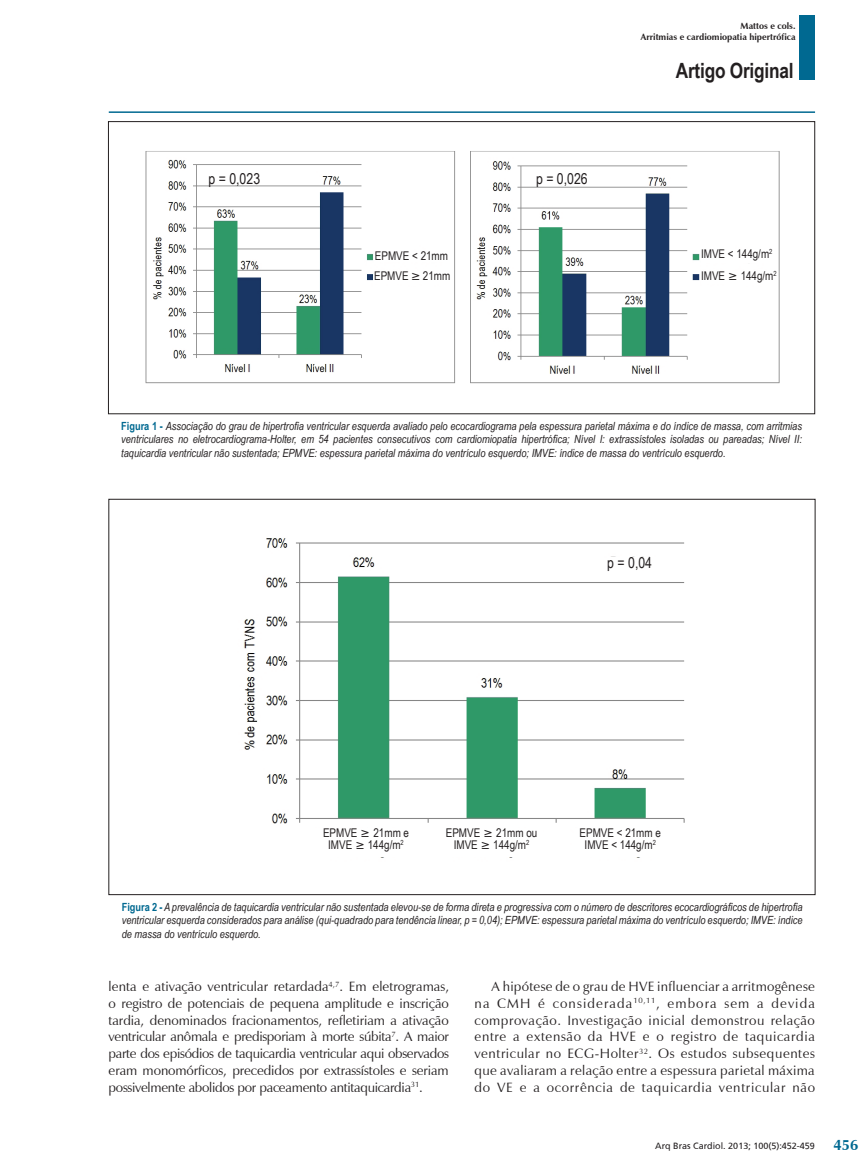
<style>
.page{position:relative;width:864px;height:1162px;background:#fff}
.page>*{position:absolute;margin:0;border:0;box-sizing:border-box;transform-origin:0 0}
.t1{font:700 21px "Arial Narrow";letter-spacing:-.01em;color:#231f20}
.t2{font:15px "Arial Narrow";color:#231f20}
.t3{font:700 15px "Zapf Humanist 601 BT";color:#006991}
._01-TEXTO_BASICO{font:13.5px/16.6px "Zapf Humanist 601 BT";color:#231f20;text-align:justify}
.t4{font:12px/12px "Arial Narrow";color:#231f20;text-align:center}
._05_-_LEGENDA_TABELA{font:italic 11.25px/13.5px "Arial Narrow";color:#231f20;text-align:justify}
.t5{font:700 9px "Zapf Humanist 601 BT";color:#231f20}
.t6{font:9px "Frutiger";color:#231f20}
.s1{font-family:"Zapf Humanist 601 BT";font-weight:700}
.s2{font-weight:700;font-style:normal;color:#006991}
</style>
<div class="page">
<hr style="left:109px;top:111px;width:706px;height:2px;background:#006991">
<div style="left:799px;top:15px;width:16px;height:65px;background:#006991"></div>
<img style="left:145px;top:151px;width:635px;height:233px">
<img style="left:243px;top:538px;width:442px;height:320px">
<div style="left:208px;top:173px;width:54px;height:12px;background:#fff"></div>
<div style="left:375px;top:251px;width:76px;height:10px;background:#fff"></div>
<div style="left:701px;top:249px;width:76px;height:13px;background:#fff"></div>
<div style="left:374px;top:271px;width:76px;height:12px;background:#fff"></div>
<div style="left:701px;top:271px;width:76px;height:12px;background:#fff"></div>
<div style="left:536px;top:173px;width:53px;height:12px;background:#fff"></div>
<div style="left:607px;top:557px;width:53px;height:12px;background:#fff"></div>
<div style="left:574px;top:828px;width:92px;height:28px;background:#fff"></div>
<div style="left:440px;top:828px;width:102px;height:28px;background:#fff"></div>
<div style="left:315px;top:828px;width:102px;height:28px;background:#fff"></div>
<p class="t5" style="left:740px;top:20px;width:56px">Mattos e cols.</p>
<p class="t5" style="left:640px;top:31px;width:156px">Arritmias e cardiomiopatia hipertrófica</p>
<p class="t2" style="left:208px;top:167px;width:53px">p = 0,023</p>
<p class="t2" style="left:536px;top:167px;width:53px">p = 0,026</p>
<h1 class="t1" style="left:675px;top:54px;width:119px">Artigo Original</h1>
<p class="t4" style="left:375px;top:249px;width:75px">EPMVE &lt; 21mm</p>
<p class="t4" style="left:701px;top:247px;width:73px">IMVE &lt; 144g/m<sup>2</sup></p>
<p class="t4" style="left:374px;top:269px;width:78px">EPMVE <span class="s1">≥</span> 21mm</p>
<p class="t4" style="left:701px;top:269px;width:77px">IMVE <span class="s1">≥</span> 144g/m<sup>2</sup></p>
<p class="_05_-_LEGENDA_TABELA" style="left:121px;top:419px;width:682px"><span class="s2">Figura 1 -</span> Associação do grau de hipertrofia ventricular esquerda avaliado pelo ecocardiograma pela espessura parietal máxima e do índice de massa, com arritmias ventriculares no eletrocardiograma-Holter, em 54 pacientes consecutivos com cardiomiopatia hipertrófica; Nível I: extrassístoles isoladas ou pareadas; Nível II: taquicardia ventricular não sustentada; EPMVE: espessura parietal máxima do ventrículo esquerdo; IMVE: índice de massa do ventrículo esquerdo.</p>
<p class="t2" style="left:607px;top:551px;width:46px">p = 0,04</p>
<p class="t4" style="left:323px;top:826px;width:88px">EPMVE <span class="s1">≥</span> 21mm e<br>IMVE <span class="s1">≥</span> 144g/m<sup>2</sup></p>
<p class="t4" style="left:446px;top:826px;width:93px">EPMVE <span class="s1">≥</span> 21mm ou<br>IMVE <span class="s1">≥</span> 144g/m<sup>2</sup></p>
<p class="t4" style="left:579px;top:826px;width:83px">EPMVE &lt; 21mm e<br>IMVE &lt; 144g/m<sup>2</sup></p>
<p class="_05_-_LEGENDA_TABELA" style="left:122px;top:899px;width:682px"><span class="s2">Figura 2 -</span> A prevalência de taquicardia ventricular não sustentada elevou-se de forma direta e progressiva com o número de descritores ecocardiográficos de hipertrofia ventricular esquerda considerados para análise (qui-quadrado para tendência linear, p = 0,04); EPMVE: espessura parietal máxima do ventrículo esquerdo; IMVE: índice de massa do ventrículo esquerdo.</p>
<p class="_01-TEXTO_BASICO" style="left:109px;top:978px;width:342px">lenta e ativação ventricular retardada<sup>4,7</sup>. Em eletrogramas, o registro de potenciais de pequena amplitude e inscrição tardia, denominados fracionamentos, refletiriam a ativação ventricular anômala e predisporiam à morte súbita<sup>7</sup>. A maior parte dos episódios de taquicardia ventricular aqui observados eram monomórficos, precedidos por extrassístoles e seriam possivelmente abolidos por paceamento antitaquicardia<sup>31</sup>.</p>
<p class="_01-TEXTO_BASICO" style="left:474px;top:978px;width:342px;text-indent:17px">A hipótese de o grau de HVE influenciar a arritmogênese na CMH é considerada<sup>10,11</sup>, embora sem a devida comprovação. Investigação inicial demonstrou relação entre a extensão da HVE e o registro de taquicardia ventricular no ECG‑Holter<sup>32</sup>. Os estudos subsequentes que avaliaram a relação entre a espessura parietal máxima do VE e a ocorrência de taquicardia ventricular não</p>
<p class="t6" style="left:655px;top:1139px;width:161px">Arq Bras Cardiol. 2013; 100(5):452-459</p>
<h2 class="t3" style="left:833px;top:1135px;width:26px">456</h2>
</div>
